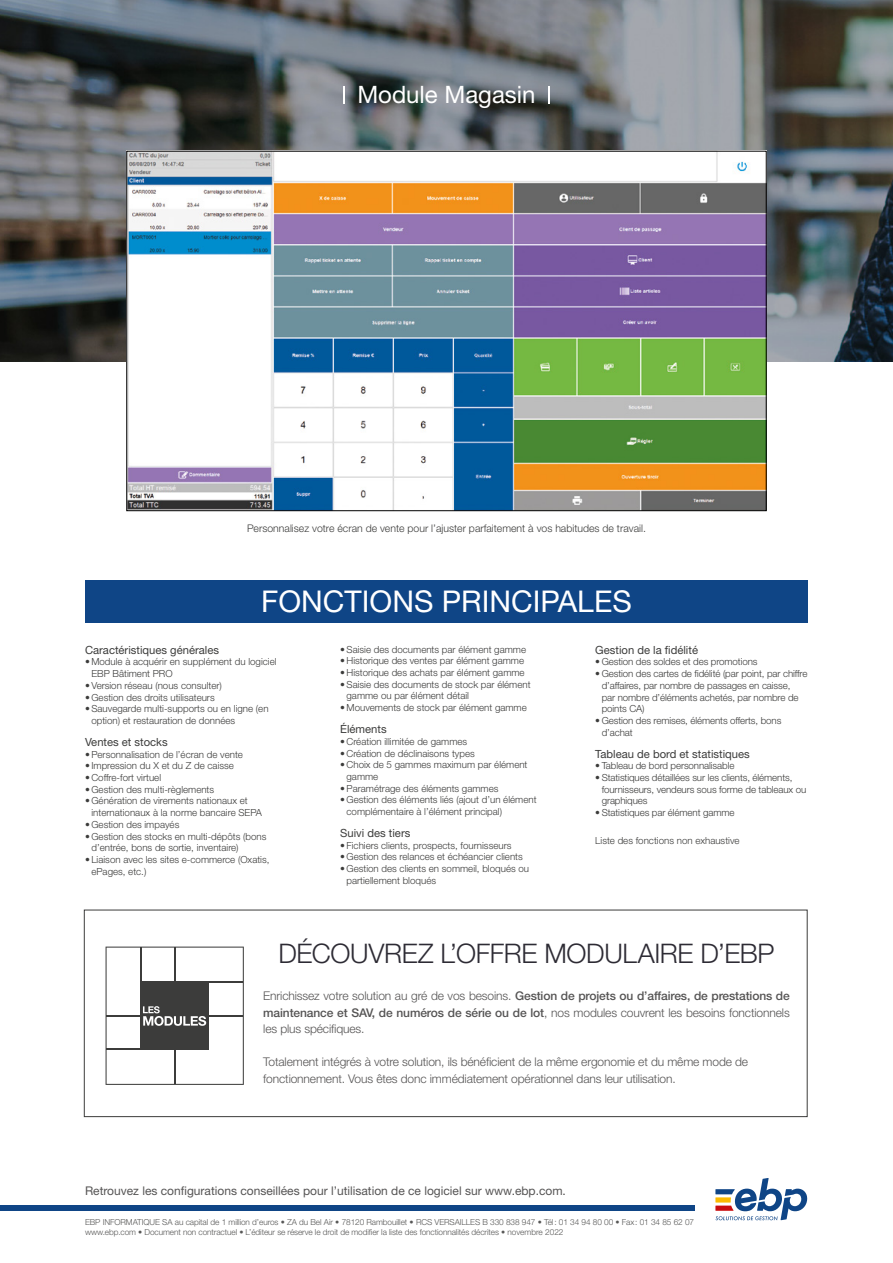
<style>
.page{position:relative;width:893px;height:1263px;background:#fff}
.page>*{position:absolute;margin:0;border:0;box-sizing:border-box;transform-origin:0 0}
.t1{font:30px "Helvetica Neue LT Std";color:#fff}
.t2{font:300 27px "Helvetica Neue LT Std";letter-spacing:-.01em;color:#2d2b34}
.t3{font:24px "Helvetica Neue LT Std";color:#fff}
.t4{font:300 12px/16.5px "Helvetica Neue LT Std";letter-spacing:-.01em;color:#555454;text-align:justify}
.t5{font:12px "Helvetica Neue LT Std";color:#555454}
.t6{font:11.25px "Helvetica Neue LT Std";color:#3c3c3b}
.t7{font:300 10.5px "Helvetica Neue LT Std";color:#3c3c3b}
.t8{font:300 9.75px/11.7px "Helvetica Neue LT Std";color:#3c3c3b}
.t9{font:300 8.25px/9.9px "Helvetica Neue LT Std";letter-spacing:-.01em;color:#575756}
.s1{font-weight:500}
</style>
<div class="page">
<img style="left:0;top:0;width:893px;height:361px">
<svg style="left:715px;top:1178px;width:92px;height:42px"></svg>
<div style="left:0;top:1205px;width:694px;height:6px;background:#0f4586"></div>
<svg style="left:343px;top:86px;width:2px;height:17px"></svg>
<svg style="left:548px;top:86px;width:1px;height:17px"></svg>
<div style="left:85px;top:580px;width:723px;height:42px;background:#0f4586"></div>
<img style="left:129px;top:153px;width:635px;height:356px">
<div style="left:84px;top:910px;width:723px;height:207px;border:1px solid #3c3c3b"></div>
<svg style="left:106px;top:946px;width:138px;height:139px"></svg>
<h3 class="t3" style="left:357px;top:80px;width:180px">Module Magasin</h3>
<p class="t7" style="left:247px;top:522px;width:400px">Personnalisez votre écran de vente pour l’ajuster parfaitement à vos habitudes de travail.</p>
<h1 class="t1" style="left:261px;top:583px;width:372px">FONCTIONS PRINCIPALES</h1>
<p class="t6" style="left:85px;top:643px;width:135px">Caractéristiques générales</p>
<p class="t8" style="left:91px;top:656px;width:187px;text-indent:-6px">• Module à acquérir en supplément du logiciel<br>EBP Bâtiment PRO</p>
<p class="t8" style="left:85px;top:679px;width:138px">• Version réseau (nous consulter)</p>
<p class="t8" style="left:85px;top:691px;width:131px">• Gestion des droits utilisateurs</p>
<p class="t8" style="left:91px;top:703px;width:179px;text-indent:-6px">•Sauvegarde multi-supports ou en ligne (en option) et restauration de données</p>
<p class="t6" style="left:85px;top:735px;width:84px">Ventes et stocks</p>
<p class="t8" style="left:85px;top:748px;width:159px">•Personnalisation de l’écran de vente</p>
<p class="t8" style="left:85px;top:760px;width:150px">• Impression du X et du Z de caisse</p>
<p class="t8" style="left:85px;top:771px;width:78px">• Coffre-fort virtuel</p>
<p class="t8" style="left:85px;top:783px;width:131px">• Gestion des multi-règlements</p>
<p class="t8" style="left:91px;top:795px;width:172px;text-indent:-6px">• Génération de virements nationaux et internationaux à la norme bancaire SEPA</p>
<p class="t8" style="left:85px;top:818px;width:96px">• Gestion des impayés</p>
<p class="t8" style="left:91px;top:830px;width:177px;text-indent:-6px">• Gestion des stocks en multi-dépôts (bons d’entrée, bons de sortie, inventaire)</p>
<p class="t8" style="left:91px;top:853px;width:180px;text-indent:-6px">• Liaison avec les sites e-commerce (Oxatis, ePages, etc.)</p>
<p class="t8" style="left:340px;top:643px;width:187px">•Saisie des documents par élément gamme</p>
<p class="t8" style="left:340px;top:655px;width:185px">• Historique des ventes par élément gamme</p>
<p class="t8" style="left:340px;top:666px;width:186px">• Historique des achats par élément gamme</p>
<p class="t8" style="left:347px;top:678px;width:186px;text-indent:-6px">•Saisie des documents de stock par élément gamme ou par élément détail</p>
<p class="t8" style="left:340px;top:702px;width:188px">• Mouvements de stock par élément gamme</p>
<p class="t6" style="left:340px;top:722px;width:48px">Éléments</p>
<p class="t8" style="left:340px;top:735px;width:129px">• Création illimitée de gammes</p>
<p class="t8" style="left:340px;top:747px;width:136px">• Création de déclinaisons types</p>
<p class="t8" style="left:347px;top:759px;width:182px;text-indent:-6px">• Choix de 5 gammes maximum par élément gamme</p>
<p class="t8" style="left:340px;top:782px;width:160px">•Paramétrage des éléments gammes</p>
<p class="t8" style="left:347px;top:794px;width:191px;text-indent:-6px">• Gestion des éléments liés (ajout d’un élément complémentaire à l’élément principal)</p>
<p class="t6" style="left:340px;top:826px;width:72px">Suivi des tiers</p>
<p class="t8" style="left:340px;top:839px;width:173px">• Fichiers clients, prospects, fournisseurs</p>
<p class="t8" style="left:340px;top:851px;width:184px">• Gestion des relances et échéancier clients</p>
<p class="t8" style="left:347px;top:863px;width:184px;text-indent:-6px">• Gestion des clients en sommeil, bloqués ou partiellement bloqués</p>
<p class="t6" style="left:595px;top:643px;width:104px">Gestion de la fidélité</p>
<p class="t8" style="left:595px;top:656px;width:164px">• Gestion des soldes et des promotions</p>
<p class="t8" style="left:602px;top:668px;width:207px;text-indent:-6px">• Gestion des cartes de fidélité (par point, par chiffre d’affaires, par nombre de passages en caisse,<br>par nombre d’éléments achetés, par nombre de points CA)</p>
<p class="t8" style="left:602px;top:714px;width:181px;text-indent:-6px">• Gestion des remises, éléments offerts, bons d’achat</p>
<p class="t6" style="left:595px;top:747px;width:156px">Tableau de bord et statistiques</p>
<p class="t8" style="left:595px;top:760px;width:141px">• Tableau de bord personnalisable</p>
<p class="t8" style="left:602px;top:771px;width:206px;text-indent:-6px">• Statistiques détaillées sur les clients, éléments, fournisseurs, vendeurs sous forme de tableaux ou graphiques</p>
<p class="t8" style="left:595px;top:807px;width:141px">• Statistiques par élément gamme</p>
<p class="t8" style="left:595px;top:834px;width:146px">Liste des fonctions non exhaustive</p>
<h2 class="t2" style="left:278px;top:937px;width:498px">DÉCOUVREZ L’OFFRE MODULAIRE D’EBP</h2>
<p class="t4" style="left:263px;top:987px;width:528px">Enrichissez votre solution au gré de vos besoins. <span class="s1">Gestion de projets ou d’affaires, de prestations de maintenance et SAV, de numéros de série ou de lot</span>, nos modules couvrent les besoins fonctionnels les plus spécifiques.</p>
<p class="t4" style="left:263px;top:1053px;width:486px">Totalement intégrés à votre solution, ils bénéficient de la même ergonomie et du même mode de fonctionnement. Vous êtes donc immédiatement opérationnel dans leur utilisation.</p>
<p class="t5" style="left:85px;top:1183px;width:482px">Retrouvez les configurations conseillées pour l’utilisation de ce logiciel sur www.ebp.com.</p>
<p class="t9" style="left:85px;top:1217px;width:611px">EBP INFORMATIQUE SA au capital de 1 million d’euros • ZA du Bel Air • 78120 Rambouillet • RCS VERSAILLES B 330 838 947 • Tél: 01 34 94 80 00 • Fax: 01 34 85 62 07 www.ebp.com • Document non contractuel • L’éditeur se réserve le droit de modifier la liste des fonctionnalités décrites • novembre 2022</p>
</div>
